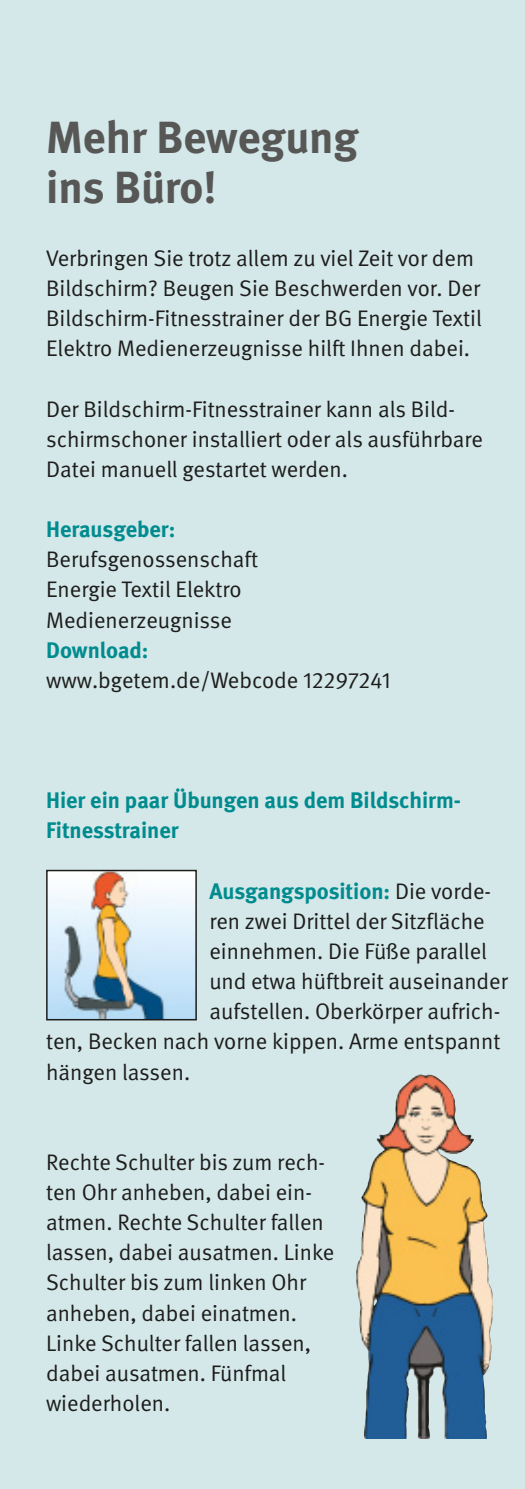
<style>
.page{position:relative;width:525px;height:1489px;background:#fff}
.page>*{position:absolute;margin:0;border:0;box-sizing:border-box;transform-origin:0 0}
.t1{font:700 45px/50px "DGUV Meta";color:#575756}
.t2{font:22.5px/30px "DGUV Meta";color:#1d1d1b}
.t3{font:700 22.5px/30px "DGUV Meta";color:#008c8e}
.s1{font-weight:400;color:#1d1d1b}
</style>
<div class="page">
<div style="left:0;top:0;width:524px;height:1488px;background:#d4e7e9"></div>
<img style="left:363px;top:1138px;width:130px;height:300px">
<img style="left:49px;top:872px;width:145px;height:145px">
<div style="left:46px;top:869px;width:151px;height:151px;border:2px solid #1d1d1b"></div>
<h1 class="t1" style="left:46px;top:115px;width:314px">Mehr Bewe gung ins Büro!</h1>
<p class="t2" style="left:46px;top:245px;width:437px">Verbringen Sie trotz allem zu viel Zeit vor dem Bildschirm? Beugen Sie Beschwerden vor. Der Bildschirm-Fitnesstrainer der BG Energie Textil Elektro Medienerzeugnisse hilft Ihnen dabei.</p>
<p class="t2" style="left:46px;top:395px;width:438px">Der Bildschirm-Fitnesstrainer kann als Bild&shy;schirmschoner installiert oder als ausführbare<br>Datei manuell gestartet werden.</p>
<p class="t3" style="left:46px;top:516px;width:131px">Herausgeber:</p>
<p class="t2" style="left:46px;top:546px;width:213px">Berufsgenossenschaft<br>Energie Textil Elektro<br>Medienerzeugnisse</p>
<p class="t3" style="left:46px;top:636px;width:104px">Download:</p>
<p class="t2" style="left:46px;top:666px;width:345px">www.bgetem.de/Webcode 12297241</p>
<p class="t3" style="left:46px;top:787px;width:416px">Hier ein paar Übungen aus dem Bildschirm-<br>Fitnesstrainer</p>
<p class="t3" style="left:209px;top:877px;width:283px">Ausgangsposition: <span class="s1">Die vorde-</span></p>
<p class="t2" style="left:209px;top:907px;width:277px">ren zwei Drittel der Sitz fläche</p>
<p class="t2" style="left:209px;top:937px;width:279px">einnehmen. Die Füße parallel</p>
<p class="t2" style="left:209px;top:967px;width:300px">und etwa hüftbreit ausein ander</p>
<p class="t2" style="left:209px;top:998px;width:292px">aufstellen. Ober körper aufrich-</p>
<p class="t2" style="left:46px;top:1028px;width:455px">ten, Becken nach vor ne kippen. Arme entspannt</p>
<p class="t2" style="left:46px;top:1058px;width:145px">hängen lassen.</p>
<p class="t2" style="left:46px;top:1148px;width:290px">Rechte Schulter bis zum rech&shy;ten Ohr anheben, dabei ein&shy;atmen. Rechte Schulter fallen las sen, dabei aus atmen. Linke<br>Schulter bis zum linken Ohr anheben, dabei ein atmen.<br>Linke Schulter fallen lassen, da bei ausatmen. Fünf mal wieder holen.</p>
</div>
